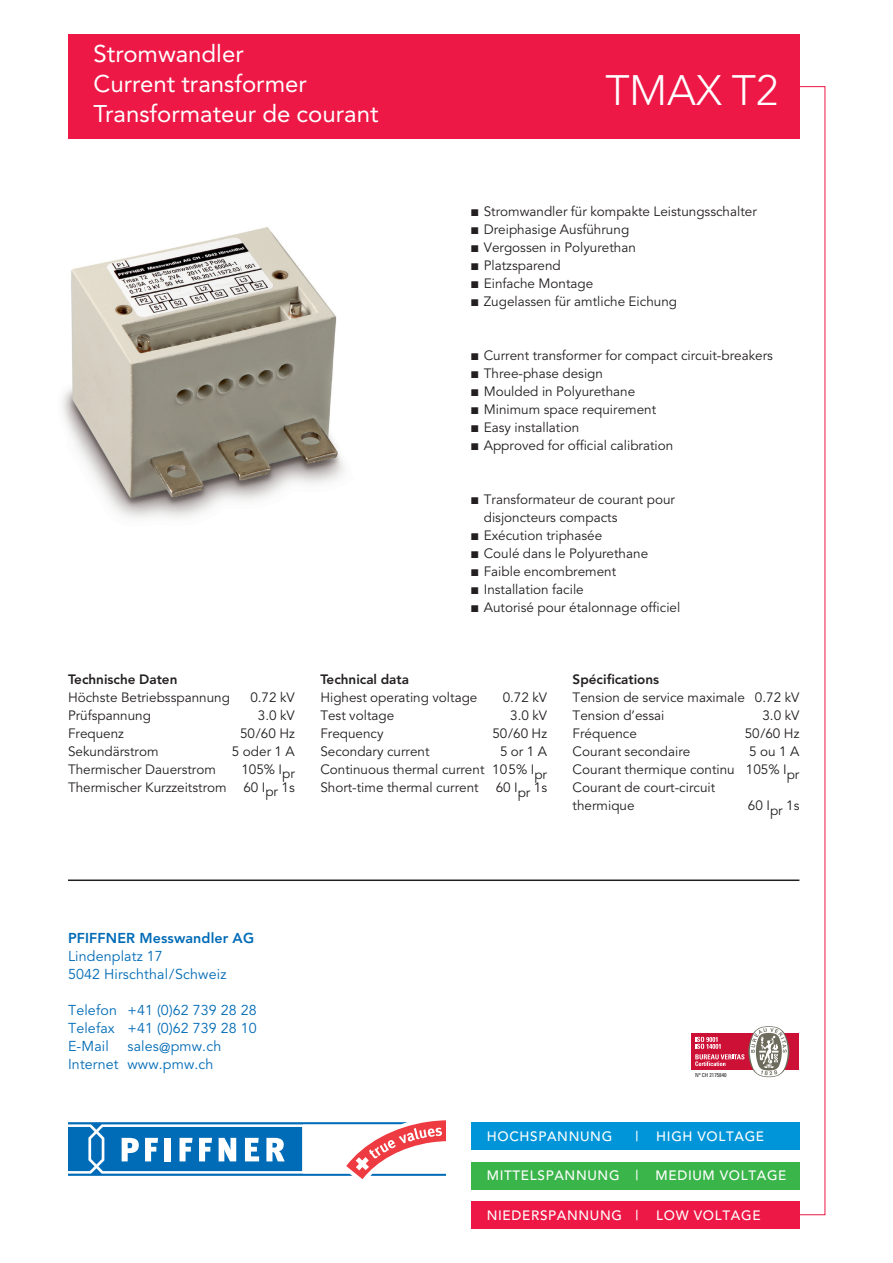
<style>
.page{position:relative;width:893px;height:1263px;background:#fff}
.page>*{position:absolute;margin:0;border:0;box-sizing:border-box;transform-origin:0 0}
.t1{font:300 42.15px "Avenir";color:#fff}
.t2{font:24px/30px "Avenir";color:#fff}
.t3{font:14.25px/18px "Avenir";letter-spacing:.01em;color:#006bb6}
.t4{font:800 14.25px "Avenir";letter-spacing:.01em;color:#006bb6}
.t5{font:13.5px/18px "Avenir";color:#231f20}
.t6{font:500 13.5px "Avenir";letter-spacing:.05em;color:#fff}
.t7{font:800 13.5px "Avenir";color:#231f20}
.t8{font:13.5px "Avenir";letter-spacing:.05em;color:#fff}
.t9{font:condensed 5.55px "Univers";color:#231f20}
</style>
<div class="page">
<div style="left:68px;top:34px;width:731px;height:104px;background:#ed1845"></div>
<svg style="left:68px;top:1120px;width:378px;height:59px"></svg>
<div style="left:691px;top:1033px;width:108px;height:37px;background:#cd1136"></div>
<svg style="left:695px;top:1026px;width:94px;height:51px"></svg>
<div style="left:471px;top:1123px;width:328px;height:27px;background:#0095d9"></div>
<div style="left:471px;top:1162px;width:328px;height:27px;background:#3ab54a"></div>
<div style="left:471px;top:1201px;width:328px;height:28px;background:#ed1845"></div>
<hr style="left:68px;top:879px;width:731px;height:2px;background:#231f20">
<img style="left:62px;top:227px;width:283px;height:291px">
<h2 class="t2" style="left:94px;top:39px;width:286px">Stromwandler<br>Current transformer<br>Transformateur de courant</h2>
<h1 class="t1" style="left:605px;top:66px;width:174px">TMAX T2</h1>
<p class="t5" style="left:471px;top:203px;width:287px">■ Stromwandler für kompakte Leistungsschalter</p>
<p class="t5" style="left:471px;top:221px;width:160px">■ Dreiphasige Ausführung</p>
<p class="t5" style="left:471px;top:239px;width:166px">■ Vergossen in Polyurethan</p>
<p class="t5" style="left:471px;top:257px;width:91px">■ Platzsparend</p>
<p class="t5" style="left:471px;top:275px;width:124px">■ Einfache Montage</p>
<p class="t5" style="left:471px;top:293px;width:208px">■ Zugelassen für amtliche Eichung</p>
<p class="t5" style="left:471px;top:347px;width:303px">■ Current transformer for compact circuit-breakers</p>
<p class="t5" style="left:471px;top:365px;width:133px">■ Three-phase design</p>
<p class="t5" style="left:471px;top:383px;width:166px">■ Moulded in Polyurethane</p>
<p class="t5" style="left:471px;top:401px;width:187px">■ Minimum space requirement</p>
<p class="t5" style="left:471px;top:419px;width:110px">■ Easy installation</p>
<p class="t5" style="left:471px;top:437px;width:204px">■ Approved for official calibration</p>
<p class="t5" style="left:484px;top:491px;width:193px;text-indent:-13px">■ Transformateur de courant pour disjoncteurs compacts</p>
<p class="t5" style="left:471px;top:527px;width:133px">■ Exécution triphasée</p>
<p class="t5" style="left:471px;top:545px;width:179px">■ Coulé dans le Polyurethane</p>
<p class="t5" style="left:471px;top:563px;width:147px">■ Faible encombrement</p>
<p class="t5" style="left:471px;top:581px;width:114px">■ Installation facile</p>
<p class="t5" style="left:471px;top:599px;width:211px">■ Autorisé pour étalonnage officiel</p>
<p class="t7" style="left:68px;top:671px;width:111px">Technische Daten</p>
<p class="t5" style="left:68px;top:689px;width:163px">Höchste Betriebsspannung</p>
<p class="t5" style="left:250px;top:689px;width:46px">0.72 kV</p>
<p class="t5" style="left:68px;top:707px;width:85px">Prüfspannung</p>
<p class="t5" style="left:258px;top:707px;width:38px">3.0 kV</p>
<p class="t5" style="left:68px;top:725px;width:58px">Frequenz</p>
<p class="t5" style="left:240px;top:725px;width:56px">50/60 Hz</p>
<p class="t5" style="left:68px;top:743px;width:92px">Sekundärstrom</p>
<p class="t5" style="left:232px;top:743px;width:64px">5 oder 1 A</p>
<p class="t5" style="left:68px;top:761px;width:149px">Thermischer Dauerstrom</p>
<p class="t5" style="left:68px;top:761px;width:228px;text-align:right">105% Ipr<br>Thermischer Kurzzeitstrom 60 Ipr 1s</p>
<p class="t7" style="left:320px;top:671px;width:90px">Technical data</p>
<p class="t5" style="left:320px;top:689px;width:159px">Highest operating voltage</p>
<p class="t5" style="left:503px;top:689px;width:46px">0.72 kV</p>
<p class="t5" style="left:320px;top:707px;width:75px">Test voltage</p>
<p class="t5" style="left:510px;top:707px;width:38px">3.0 kV</p>
<p class="t5" style="left:320px;top:725px;width:65px">Frequency</p>
<p class="t5" style="left:492px;top:725px;width:56px">50/60 Hz</p>
<p class="t5" style="left:320px;top:743px;width:111px">Secondary current</p>
<p class="t5" style="left:320px;top:743px;width:228px;text-align:justify;text-indent:180px">5 or 1 A Continuous thermal current 105% Ipr Short-time thermal current</p>
<p class="t5" style="left:496px;top:779px;width:53px">60 Ipr 1s</p>
<p class="t7" style="left:573px;top:671px;width:88px">Spécifications</p>
<p class="t5" style="left:573px;top:689px;width:228px">Tension de service maximale 0.72 kV<br>Tension d’essai</p>
<p class="t5" style="left:762px;top:707px;width:38px">3.0 kV</p>
<p class="t5" style="left:573px;top:725px;width:66px">Fréquence</p>
<p class="t5" style="left:745px;top:725px;width:56px">50/60 Hz</p>
<p class="t5" style="left:573px;top:743px;width:119px">Courant secondaire</p>
<p class="t5" style="left:573px;top:743px;width:228px;text-indent:177px">5 ou 1 A<br>Courant thermique continu 105% Ipr<br>Courant de court-circuit<br>thermique</p>
<p class="t5" style="left:748px;top:797px;width:53px">60 Ipr 1s</p>
<p class="t4" style="left:68px;top:930px;width:188px">PFIFFNER Messwandler AG</p>
<p class="t3" style="left:68px;top:948px;width:160px">Lindenplatz 17<br>5042 Hirschthal/Schweiz</p>
<p class="t3" style="left:68px;top:1002px;width:190px;text-align:justify">Telefon +41 (0)62 739 28 28<br>Telefax +41 (0)62 739 28 10<br>E-Mail</p>
<p class="t3" style="left:68px;top:1038px;width:155px;text-indent:60px">sales@pmw.ch<br>Internet www.pmw.ch</p>
<p class="t9" style="left:695px;top:1072px;width:33px">N<sup>o</sup> CH 2175840</p>
<p class="t8" style="left:487px;top:1130px;width:125px">HOCHSPANNUNG</p>
<p class="t8" style="left:636px;top:1130px;width:4px">|</p>
<p class="t8" style="left:656px;top:1130px;width:108px">HIGH VOLTAGE</p>
<p class="t6" style="left:487px;top:1168px;width:153px">MITTELSPANNUNG |</p>
<p class="t6" style="left:655px;top:1168px;width:132px">MEDIUM VOLTAGE</p>
<p class="t6" style="left:487px;top:1207px;width:153px">NIEDERSPANNUNG |</p>
<p class="t6" style="left:656px;top:1207px;width:106px">LOW VOLTAGE</p>
</div>
